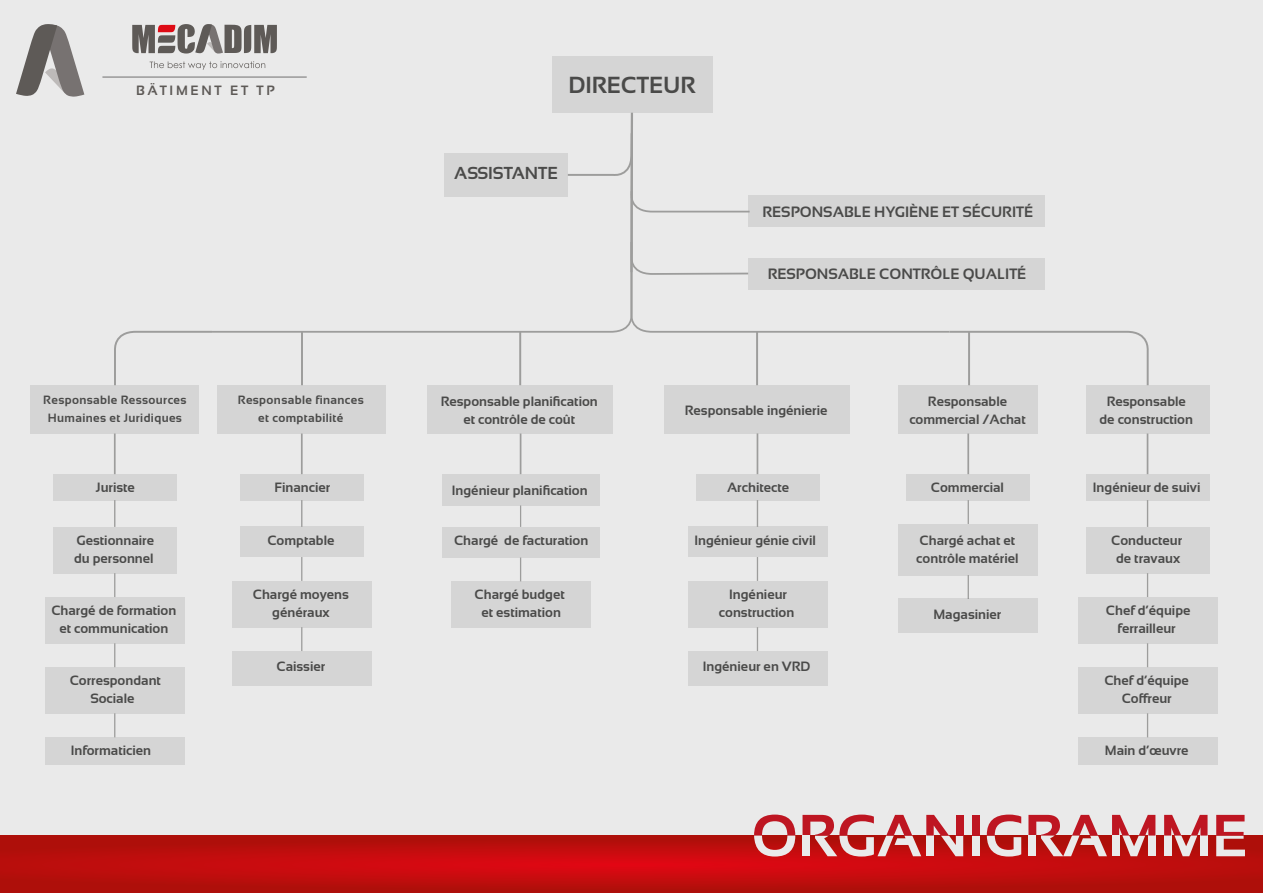
<style>
.page{position:relative;width:1263px;height:893px;background:#eaeaea}
.page>*{position:absolute;margin:0;border:0;box-sizing:border-box;transform-origin:0 0}
.t1{font:700 23.25px "Sansation";color:#4a4a49}
.t2{font:700 17.4px "Sansation";color:#4a4a49}
.t3{font:700 15px "Sansation";color:#4a4a49}
.t4{font:700 13.5px/18px "Sansation";color:#4a4a49;text-align:center}
.t5{font:700 13.5px "Sansation";letter-spacing:.2em;color:#5e5a57}
.t6{font:700 12px/18px "Sansation";letter-spacing:.03em;color:#4a4a49;text-align:center}
</style>
<div class="page">
<svg style="left:16px;top:24px;width:68px;height:73px"></svg>
<svg style="left:150px;top:61px;width:115px;height:9px"></svg>
<svg style="left:132px;top:24px;width:145px;height:30px"></svg>
<hr style="left:102px;top:77px;width:205px;height:1px;background:#706f6f">
<svg style="left:0;top:835px;width:1263px;height:58px;background:#bd0d0d"></svg>
<svg style="left:754px;top:815px;width:41px;height:41px"></svg>
<svg style="left:802px;top:815px;width:161px;height:41px"></svg>
<div style="left:972px;top:835px;width:7px;height:21px;background:#eaeaea"></div>
<div style="left:972px;top:815px;width:7px;height:20px;background:#be1622"></div>
<svg style="left:987px;top:815px;width:34px;height:41px"></svg>
<svg style="left:1028px;top:815px;width:127px;height:41px"></svg>
<svg style="left:1164px;top:815px;width:43px;height:41px"></svg>
<svg style="left:1216px;top:815px;width:29px;height:41px"></svg>
<div style="left:552px;top:56px;width:160px;height:57px;background:#d5d5d5"></div>
<div style="left:427px;top:385px;width:186px;height:48px;background:#d5d5d5"></div>
<div style="left:898px;top:385px;width:140px;height:48px;background:#d5d5d5"></div>
<div style="left:1086px;top:385px;width:123px;height:48px;background:#d5d5d5"></div>
<div style="left:31px;top:385px;width:168px;height:48px;background:#d5d5d5"></div>
<div style="left:218px;top:385px;width:168px;height:48px;background:#d5d5d5"></div>
<div style="left:748px;top:196px;width:296px;height:31px;background:#d5d5d5"></div>
<div style="left:53px;top:474px;width:124px;height:26px;background:#d5d5d5"></div>
<svg style="left:951px;top:330px;width:198px;height:56px"></svg>
<svg style="left:664px;top:433px;width:87px;height:253px"></svg>
<div style="left:748px;top:258px;width:296px;height:31px;background:#d5d5d5"></div>
<svg style="left:750px;top:195px;width:201px;height:138px"></svg>
<svg style="left:114px;top:111px;width:636px;height:276px"></svg>
<hr style="left:519px;top:332px;width:2px;height:53px;background:#9d9d9c">
<hr style="left:301px;top:332px;width:2px;height:53px;background:#9d9d9c">
<hr style="left:968px;top:332px;width:2px;height:53px;background:#9d9d9c">
<hr style="left:114px;top:433px;width:2px;height:41px;background:#9d9d9c">
<div style="left:53px;top:527px;width:124px;height:46px;background:#d5d5d5"></div>
<svg style="left:114px;top:500px;width:1px;height:27px"></svg>
<div style="left:45px;top:597px;width:139px;height:46px;background:#d5d5d5"></div>
<svg style="left:114px;top:573px;width:1px;height:24px"></svg>
<svg style="left:114px;top:643px;width:1px;height:24px"></svg>
<svg style="left:114px;top:713px;width:1px;height:24px"></svg>
<div style="left:45px;top:667px;width:139px;height:46px;background:#d5d5d5"></div>
<div style="left:45px;top:737px;width:139px;height:27px;background:#d5d5d5"></div>
<div style="left:1086px;top:474px;width:123px;height:26px;background:#d5d5d5"></div>
<hr style="left:1147px;top:433px;width:1px;height:41px;background:#9d9d9c">
<div style="left:1086px;top:527px;width:123px;height:46px;background:#d5d5d5"></div>
<svg style="left:1147px;top:500px;width:1px;height:27px"></svg>
<div style="left:1078px;top:597px;width:139px;height:46px;background:#d5d5d5"></div>
<svg style="left:1147px;top:573px;width:1px;height:24px"></svg>
<svg style="left:1147px;top:643px;width:1px;height:24px"></svg>
<svg style="left:1147px;top:713px;width:1px;height:24px"></svg>
<div style="left:1078px;top:667px;width:139px;height:46px;background:#d5d5d5"></div>
<div style="left:1078px;top:737px;width:139px;height:27px;background:#d5d5d5"></div>
<div style="left:240px;top:474px;width:124px;height:26px;background:#d5d5d5"></div>
<hr style="left:301px;top:433px;width:2px;height:41px;background:#9d9d9c">
<div style="left:240px;top:527px;width:124px;height:30px;background:#d5d5d5"></div>
<svg style="left:301px;top:500px;width:1px;height:27px"></svg>
<div style="left:232px;top:581px;width:139px;height:46px;background:#d5d5d5"></div>
<svg style="left:301px;top:557px;width:1px;height:24px"></svg>
<svg style="left:301px;top:627px;width:1px;height:24px"></svg>
<div style="left:232px;top:651px;width:139px;height:34px;background:#d5d5d5"></div>
<div style="left:696px;top:474px;width:123px;height:26px;background:#d5d5d5"></div>
<hr style="left:757px;top:433px;width:1px;height:41px;background:#9d9d9c">
<div style="left:688px;top:527px;width:139px;height:30px;background:#d5d5d5"></div>
<svg style="left:757px;top:500px;width:1px;height:27px"></svg>
<div style="left:688px;top:581px;width:139px;height:46px;background:#d5d5d5"></div>
<svg style="left:757px;top:557px;width:1px;height:24px"></svg>
<svg style="left:757px;top:627px;width:1px;height:24px"></svg>
<div style="left:688px;top:651px;width:139px;height:34px;background:#d5d5d5"></div>
<div style="left:907px;top:474px;width:123px;height:26px;background:#d5d5d5"></div>
<hr style="left:967px;top:433px;width:2px;height:41px;background:#9d9d9c">
<div style="left:899px;top:524px;width:139px;height:51px;background:#d5d5d5"></div>
<svg style="left:968px;top:500px;width:1px;height:24px"></svg>
<svg style="left:968px;top:575px;width:1px;height:24px"></svg>
<div style="left:899px;top:599px;width:139px;height:34px;background:#d5d5d5"></div>
<div style="left:442px;top:474px;width:158px;height:31px;background:#d5d5d5"></div>
<hr style="left:520px;top:433px;width:1px;height:41px;background:#9d9d9c">
<div style="left:442px;top:527px;width:158px;height:30px;background:#d5d5d5"></div>
<svg style="left:520px;top:505px;width:1px;height:22px"></svg>
<div style="left:451px;top:581px;width:139px;height:47px;background:#d5d5d5"></div>
<svg style="left:520px;top:557px;width:1px;height:24px"></svg>
<div style="left:664px;top:385px;width:186px;height:48px;background:#d5d5d5"></div>
<hr style="left:756px;top:332px;width:2px;height:53px;background:#9d9d9c">
<p class="t5" style="left:136px;top:83px;width:140px">BÄTIMENT ET TP</p>
<h1 class="t1" style="left:568px;top:72px;width:129px">DIRECTEUR</h1>
<p class="t2" style="left:454px;top:164px;width:105px">ASSISTANTE</p>
<p class="t3" style="left:762px;top:203px;width:272px">RESPONSABLE HYGIÈNE ET SÉCURITÉ</p>
<p class="t3" style="left:768px;top:266px;width:260px">RESPONSABLE CONTRÔLE QUALITÉ</p>
<p class="t6" style="left:43px;top:391px;width:145px">Responsable Ressources<br>Humaines et Juridiques</p>
<p class="t6" style="left:238px;top:391px;width:127px">Responsable finances et comptabilité</p>
<p class="t4" style="left:441px;top:393px;width:159px">Responsable planification et contrôle de coût</p>
<p class="t4" style="left:685px;top:401px;width:144px">Responsable ingénierie</p>
<p class="t4" style="left:909px;top:393px;width:118px">Responsable commercial /Achat</p>
<p class="t4" style="left:96px;top:478px;width:41px">Juriste</p>
<p class="t4" style="left:74px;top:531px;width:81px;text-align:left">Gestionnaire du personnel</p>
<p class="t4" style="left:51px;top:601px;width:126px">Chargé de formation et communication</p>
<p class="t4" style="left:274px;top:478px;width:57px">Financier</p>
<p class="t4" style="left:267px;top:531px;width:69px">Comptable</p>
<p class="t4" style="left:253px;top:585px;width:98px">Chargé moyens généraux</p>
<p class="t4" style="left:452px;top:481px;width:137px">Ingénieur planification</p>
<p class="t4" style="left:454px;top:532px;width:136px">Chargé de facturation</p>
<p class="t4" style="left:475px;top:586px;width:92px">Chargé budget et estimation</p>
<p class="t4" style="left:727px;top:478px;width:64px">Architecte</p>
<p class="t4" style="left:694px;top:531px;width:123px">Ingénieur génie civil</p>
<p class="t4" style="left:719px;top:585px;width:77px">Ingénieur construction</p>
<p class="t4" style="left:931px;top:478px;width:75px">Commercial</p>
<p class="t4" style="left:916px;top:532px;width:104px;text-align:left">Chargé achat et contrôle matériel</p>
<p class="t4" style="left:933px;top:605px;width:69px">Magasinier</p>
<p class="t4" style="left:276px;top:657px;width:50px">Caissier</p>
<p class="t4" style="left:703px;top:657px;width:109px">Ingénieur en VRD</p>
<p class="t4" style="left:70px;top:671px;width:93px">Correspondant<br>Sociale</p>
<p class="t4" style="left:71px;top:742px;width:82px">Informaticien</p>
<p class="t4" style="left:1099px;top:393px;width:95px">Responsable de construction</p>
<p class="t4" style="left:1093px;top:478px;width:109px">Ingénieur de suivi</p>
<p class="t4" style="left:1111px;top:531px;width:72px">Conducteur de travaux</p>
<p class="t4" style="left:1106px;top:601px;width:86px">Chef d’équipe ferrailleur</p>
<p class="t4" style="left:1104px;top:671px;width:86px">Chef d’équipe<br>Coffreur</p>
<p class="t4" style="left:1105px;top:742px;width:85px">Main d’œuvre</p>
</div>
